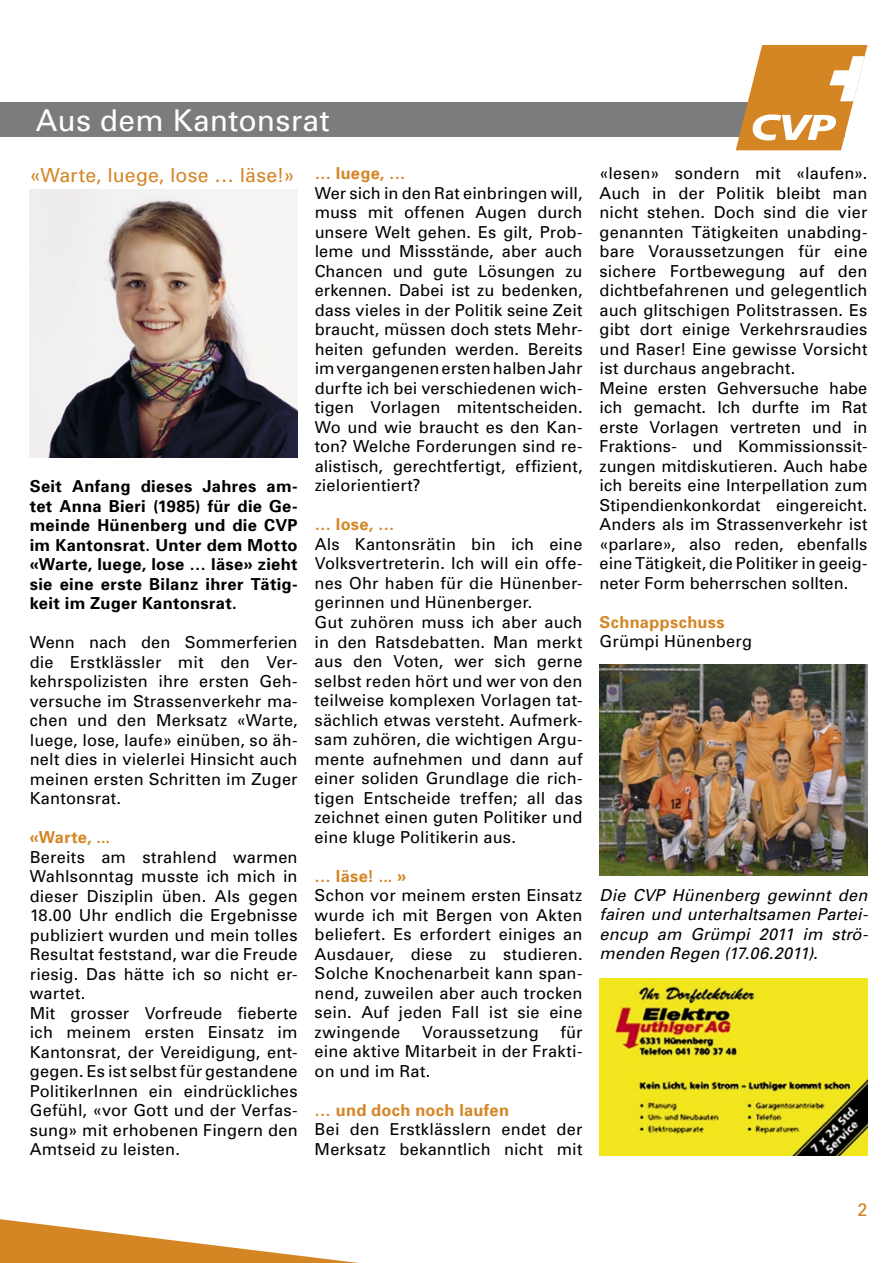
<style>
.page{position:relative;width:893px;height:1263px;background:#fff}
.page>*{position:absolute;margin:0;border:0;box-sizing:border-box;transform-origin:0 0}
.t1{font:30px "Univers";letter-spacing:.01em;color:#fff}
.t2{font:19.5px "Univers";letter-spacing:.01em;color:#d48625}
.t3{font:18px "Univers";color:#d48625}
.t4{font:16.5px/19.5px "Univers";letter-spacing:.01em;color:#000;text-align:justify}
.t5{font:700 16.5px/19.5px "Univers";letter-spacing:.02em;color:#000;text-align:justify}
.t6{font:italic 16.5px/19.5px "Univers";letter-spacing:.01em;color:#000;text-align:justify}
.t7{font:700 16.5px "Univers";letter-spacing:.02em;color:#d48625}
</style>
<div class="page">
<div style="left:0;top:102px;width:844px;height:34px;background:#7c7c7c"></div>
<svg style="left:736px;top:45px;width:131px;height:105px"></svg>
<svg style="left:0;top:1219px;width:359px;height:44px"></svg>
<img style="left:30px;top:190px;width:268px;height:268px">
<img style="left:600px;top:664px;width:267px;height:212px">
<img style="left:600px;top:978px;width:267px;height:177px">
<h1 class="t1" style="left:36px;top:101px;width:295px">Aus dem Kantonsrat</h1>
<p class="t7" style="left:315px;top:163px;width:92px">… luege, …</p>
<p class="t4" style="left:315px;top:183px;width:269px">Wer sich in den Rat einbringen will, muss mit offenen Augen durch unsere Welt gehen. Es gilt, Prob&shy;leme und Missstände, aber auch Chancen und gute Lösungen zu erkennen. Dabei ist zu bedenken, dass vieles in der Politik seine Zeit braucht, müssen doch stets Mehr&shy;heiten gefunden werden. Bereits im vergangenen ersten halben Jahr durfte ich bei verschiedenen wich&shy;tigen Vorlagen mitentscheiden.<br>Wo und wie braucht es den Kan&shy;ton? Welche Forderungen sind re&shy;alistisch, gerechtfertigt, effizient, zielorientiert?</p>
<p class="t7" style="left:315px;top:514px;width:81px">… lose, …</p>
<p class="t4" style="left:315px;top:534px;width:269px;text-align:left">Als Kantonsrätin bin ich eine<br>Volksvertreterin. Ich will ein offe&shy;nes Ohr haben für die Hünenber&shy;gerinnen und Hünenberger.<br>Gut zuhören muss ich aber auch in den Ratsdebatten. Man merkt aus den Voten, wer sich gerne selbst reden hört und wer von den teilweise komplexen Vorlagen tat&shy;sächlich etwas versteht. Aufmerk&shy;sam zuhören, die wichtigen Argu&shy;mente aufnehmen und dann auf einer soliden Grundlage die rich&shy;tigen Entscheide treffen; all das zeichnet einen guten Politiker und eine kluge Politikerin aus.</p>
<p class="t7" style="left:315px;top:865px;width:93px">… läse! ... »</p>
<p class="t4" style="left:315px;top:885px;width:269px">Schon vor meinem ersten Einsatz wurde ich mit Bergen von Akten beliefert. Es erfordert einiges an Ausdauer, diese zu studieren.<br>Solche Knochenarbeit kann span&shy;nend, zuweilen aber auch trocken sein. Auf jeden Fall ist sie eine zwingende</p>
<p class="t2" style="left:30px;top:163px;width:266px">«Warte, luege, lose … läse!»</p>
<p class="t5" style="left:30px;top:476px;width:269px">Seit Anfang dieses Jahres am&shy;tet Anna Bieri (1985) für die Ge&shy;meinde Hünenberg und die CVP im Kantonsrat. Unter dem Motto «Warte, luege, lose … läse» zieht sie eine erste Bilanz ihrer Tätig&shy;keit im Zuger Kantonsrat.</p>
<p class="t4" style="left:30px;top:632px;width:269px">Wenn nach den Sommerferien die Erstklässler mit den Ver&shy;kehrspolizisten ihre ersten Geh&shy;versuche im Strassenverkehr ma&shy;chen und den Merksatz «Warte, luege, lose, laufe» einüben, so äh&shy;nelt dies in vielerlei Hinsicht auch meinen ersten Schritten im Zuger Kantonsrat.</p>
<p class="t7" style="left:30px;top:827px;width:82px">«Warte, ...</p>
<p class="t4" style="left:30px;top:847px;width:269px;text-align:left">Bereits am strahlend warmen<br>Wahlsonntag musste ich mich in dieser Disziplin üben. Als gegen<br>18.00 Uhr endlich die Ergebnisse publiziert wurden und mein tolles<br>Resultat feststand, war die Freude riesig. Das hätte ich so nicht er&shy;wartet.<br>Mit grosser Vorfreude fieberte ich meinem ersten Einsatz im<br>Kantonsrat, der Vereidigung, ent&shy;gegen. Es ist selbst für gestandene<br>PolitikerInnen ein eindrückliches<br>Gefühl, «vor Gott und der Verfas&shy;sung» mit erhobenen Fingern den<br>Amtseid zu leisten.</p>
<p class="t4" style="left:315px;top:1022px;width:269px;text-indent:246px">für eine aktive Mitarbeit in der Frakti&shy;on und im Rat.</p>
<p class="t7" style="left:315px;top:1099px;width:196px">… und doch noch laufen</p>
<p class="t4" style="left:315px;top:1119px;width:269px">Bei den Erstklässlern endet der<br>Merksatz bekanntlich nicht mit</p>
<p class="t4" style="left:422px;top:1022px;width:118px">Voraussetzung</p>
<p class="t4" style="left:600px;top:163px;width:269px;text-align:left">«lesen» sondern mit «laufen».<br>Auch in der Politik bleibt man nicht stehen. Doch sind die vier genannten Tätigkeiten unabding&shy;bare Voraussetzungen für eine sichere Fortbewegung auf den dichtbefahrenen und gelegentlich auch glitschigen Politstrassen. Es gibt dort einige Verkehrsraudies und Raser! Eine gewisse Vorsicht ist durchaus angebracht.<br>Meine ersten Gehversuche habe ich gemacht. Ich durfte im Rat erste Vorlagen vertreten und in<br>Fraktions- und Kommissionssit&shy;zungen mitdiskutieren. Auch habe ich bereits eine Interpellation zum<br>Stipendienkonkordat eingereicht.<br>Anders als im Strassenverkehr ist «parlare», also reden, ebenfalls eine Tätigkeit, die Politiker in geeig&shy;neter Form beherrschen sollten.</p>
<p class="t7" style="left:600px;top:611px;width:127px">Schnappschuss</p>
<p class="t4" style="left:600px;top:631px;width:154px">Grümpi Hünenberg</p>
<p class="t6" style="left:600px;top:885px;width:270px">Die CVP Hünenberg gewinnt den fairen und unterhaltsamen Partei&shy;encup am Grümpi 2011 im strö&shy;menden Regen (17.06.2011).</p>
<p class="t3" style="left:857px;top:1198px;width:12px">2</p>
</div>
